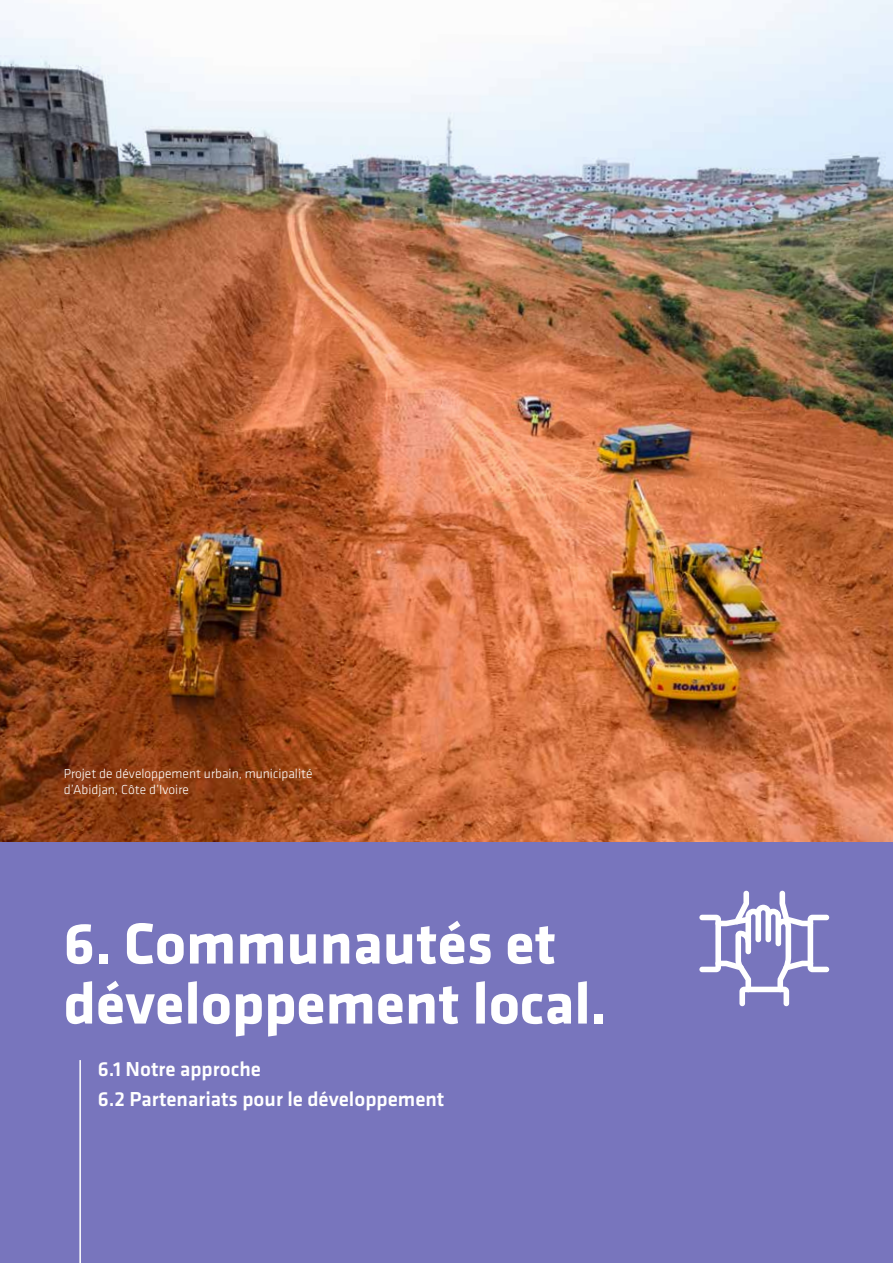
<style>
.page{position:relative;width:893px;height:1263px;background:#fff}
.page>*{position:absolute;margin:0;border:0;box-sizing:border-box;transform-origin:0 0}
.t1{font:700 60px/60px "Klavika";color:#fff}
.t2{font:500 21px/30px "Klavika";color:#fff}
.t3{font:300 13.5px/16.2px "Klavika";color:#fff}
</style>
<div class="page">
<img style="left:0;top:0;width:893px;height:842px">
<div style="left:0;top:842px;width:893px;height:421px;background:#7875bd"></div>
<hr style="left:79px;top:1060px;width:2px;height:203px;background:#fff">
<svg style="left:699px;top:891px;width:130px;height:115px"></svg>
<p class="t3" style="left:64px;top:765px;width:250px">Projet de développement urbain, municipalité d’Abidjan, Côte d’Ivoire</p>
<h1 class="t1" style="left:64px;top:911px;width:545px">6. Communautés et développement local.</h1>
<h2 class="t2" style="left:98px;top:1053px;width:348px">6.1 Notre approche<br>6.2 Partenariats pour le développement</h2>
</div>
